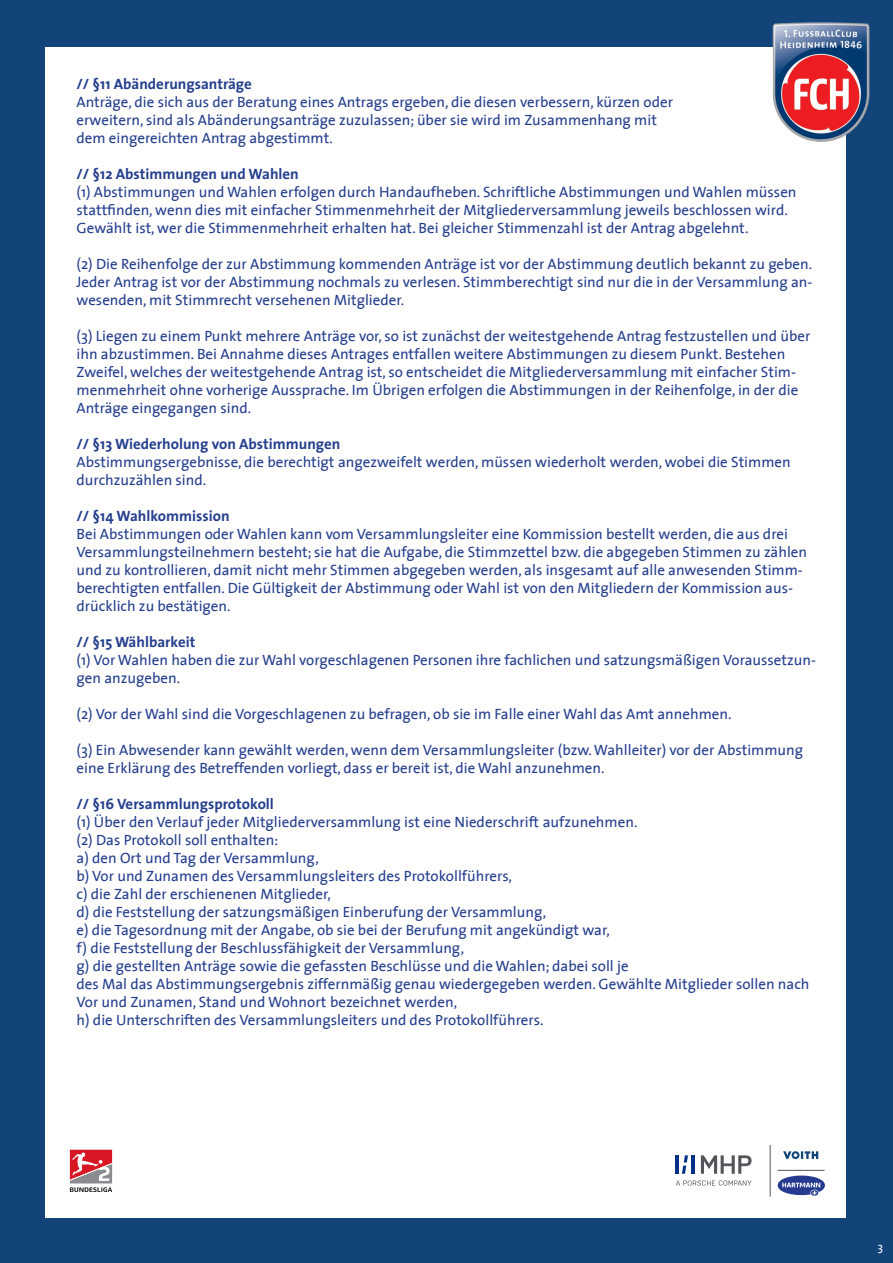
<style>
.page{position:relative;width:893px;height:1263px;background:#134479}
.page>*{position:absolute;margin:0;border:0;box-sizing:border-box;transform-origin:0 0}
.t1{font:15px/18px "The Sans";color:#253f8e}
.t2{font:700 15px "The Sans";color:#253f8e}
.t3{font:12px "The Sans Caps";color:#fff}
</style>
<div class="page">
<div style="left:45px;top:47px;width:801px;height:1171px;background:#fff"></div>
<svg style="left:69px;top:1149px;width:44px;height:43px"></svg>
<svg style="left:70px;top:1150px;width:42px;height:42px"></svg>
<hr style="left:770px;top:1145px;width:1px;height:51px;background:#54555a">
<hr style="left:777px;top:1170px;width:47px;height:1px;background:#54555a">
<svg style="left:783px;top:1151px;width:35px;height:8px"></svg>
<svg style="left:778px;top:1175px;width:47px;height:20px"></svg>
<hr style="left:676px;top:1155px;width:3px;height:19px;background:#003186">
<hr style="left:691px;top:1155px;width:3px;height:19px;background:#003186">
<svg style="left:682px;top:1155px;width:6px;height:19px"></svg>
<svg style="left:676px;top:1180px;width:75px;height:5px"></svg>
<svg style="left:701px;top:1155px;width:50px;height:19px"></svg>
<img style="left:772px;top:22px;width:98px;height:120px">
<p class="t2" style="left:77px;top:71px;width:177px">// §11 Abänderungsanträge</p>
<p class="t1" style="left:77px;top:92px;width:598px">Anträge, die sich aus der Beratung eines Antrags ergeben, die diesen verbessern, kürzen oder</p>
<p class="t1" style="left:77px;top:110px;width:582px">erweitern, sind als Abänderungsanträge zuzulassen; über sie wird im Zusammenhang mit</p>
<p class="t1" style="left:77px;top:128px;width:258px">dem eingereichten Antrag abgestimmt.</p>
<p class="t2" style="left:77px;top:161px;width:224px">// §12 Abstimmungen und Wahlen</p>
<p class="t1" style="left:77px;top:182px;width:721px">(1) Abstimmungen und Wahlen erfolgen durch Handaufheben. Schriftliche Abstimmungen und Wahlen müssen stattfinden, wenn dies mit einfacher Stimmenmehrheit der Mitgliederversammlung jeweils beschlossen wird.<br>Gewählt ist, wer die Stimmenmehrheit erhalten hat. Bei gleicher Stimmenzahl ist der Antrag abgelehnt.</p>
<p class="t1" style="left:77px;top:254px;width:737px;text-align:justify">(2) Die Reihenfolge der zur Abstimmung kommenden Anträge ist vor der Abstimmung deutlich bekannt zu geben.<br>Jeder Antrag ist vor der Abstimmung nochmals zu verlesen. Stimmberechtigt sind nur die in der Versammlung an&shy;wesenden, mit Stimmrecht versehenen Mitglieder.</p>
<p class="t1" style="left:77px;top:326px;width:735px">(3) Liegen zu einem Punkt mehrere Anträge vor, so ist zunächst der weitestgehende Antrag festzustellen und über ihn abzustimmen. Bei Annahme dieses Antrages entfallen weitere Abstimmungen zu diesem Punkt. Bestehen Zweifel, welches der weitestgehende Antrag ist, so entscheidet die Mitgliederversammlung mit einfacher Stim&shy;menmehrheit ohne vorherige Aussprache. Im Übrigen erfolgen die Abstimmungen in der Reihenfolge, in der die Anträge eingegangen sind.</p>
<p class="t2" style="left:77px;top:431px;width:265px">// §13 Wiederholung von Abstimmungen</p>
<p class="t1" style="left:77px;top:452px;width:716px">Abstimmungsergebnisse, die berechtigt angezweifelt werden, müssen wiederholt werden, wobei die Stimmen durchzuzählen sind.</p>
<p class="t2" style="left:77px;top:503px;width:155px">// §14 Wahlkommission</p>
<p class="t1" style="left:77px;top:524px;width:732px">Bei Abstimmungen oder Wahlen kann vom Versammlungsleiter eine Kommission bestellt werden, die aus drei Versammlungsteilnehmern besteht; sie hat die Aufgabe, die Stimmzettel bzw. die abgegeben Stimmen zu zählen und zu kontrollieren, damit nicht mehr Stimmen abgegeben werden, als insgesamt auf alle anwesenden Stimm&shy;berechtigten entfallen. Die Gültigkeit der Abstimmung oder Wahl ist von den Mitgliedern der Kommission aus&shy;drücklich zu bestätigen.</p>
<p class="t2" style="left:77px;top:629px;width:120px">// §15 Wählbarkeit</p>
<p class="t1" style="left:77px;top:650px;width:741px">(1) Vor Wahlen haben die zur Wahl vorgeschlagenen Personen ihre fachlichen und satzungsmäßigen Voraussetzun&shy;gen anzugeben.</p>
<p class="t1" style="left:77px;top:704px;width:656px">(2) Vor der Wahl sind die Vorgeschlagenen zu befragen, ob sie im Falle einer Wahl das Amt annehmen.</p>
<p class="t1" style="left:77px;top:740px;width:728px">(3) Ein Abwesender kann gewählt werden, wenn dem Versammlungsleiter (bzw. Wahlleiter) vor der Abstimmung eine Erklärung des Betreffenden vorliegt, dass er bereit ist, die Wahl anzunehmen.</p>
<p class="t2" style="left:77px;top:791px;width:199px">// §16 Versammlungsprotokoll</p>
<p class="t1" style="left:77px;top:812px;width:562px">(1) Über den Verlauf jeder Mitgliederversammlung ist eine Niederschrift aufzunehmen.</p>
<p class="t1" style="left:77px;top:830px;width:203px">(2) Das Protokoll soll enthalten:</p>
<p class="t1" style="left:77px;top:848px;width:244px">a) den Ort und Tag der Versammlung,</p>
<p class="t1" style="left:77px;top:866px;width:437px">b) Vor und Zunamen des Versammlungsleiters des Protokollführers,</p>
<p class="t1" style="left:77px;top:884px;width:256px">c) die Zahl der erschienenen Mitglieder,</p>
<p class="t1" style="left:77px;top:902px;width:471px">d) die Feststellung der satzungsmäßigen Einberufung der Versammlung,</p>
<p class="t1" style="left:77px;top:920px;width:535px">e) die Tagesordnung mit der Angabe, ob sie bei der Berufung mit angekündigt war,</p>
<p class="t1" style="left:77px;top:938px;width:389px">f) die Feststellung der Beschlussfähigkeit der Versammlung,</p>
<p class="t1" style="left:77px;top:956px;width:554px">g) die gestellten Anträge sowie die gefassten Beschlüsse und die Wahlen; dabei soll je</p>
<p class="t1" style="left:77px;top:974px;width:734px">des Mal das Abstimmungsergebnis ziffernmäßig genau wiedergegeben werden. Gewählte Mitglieder sollen nach</p>
<p class="t1" style="left:77px;top:992px;width:382px">Vor und Zunamen, Stand und Wohnort bezeichnet werden,</p>
<p class="t1" style="left:77px;top:1010px;width:469px">h) die Unterschriften des Versammlungsleiters und des Protokollführers.</p>
<p class="t3" style="left:877px;top:1239px;width:7px">3</p>
</div>
